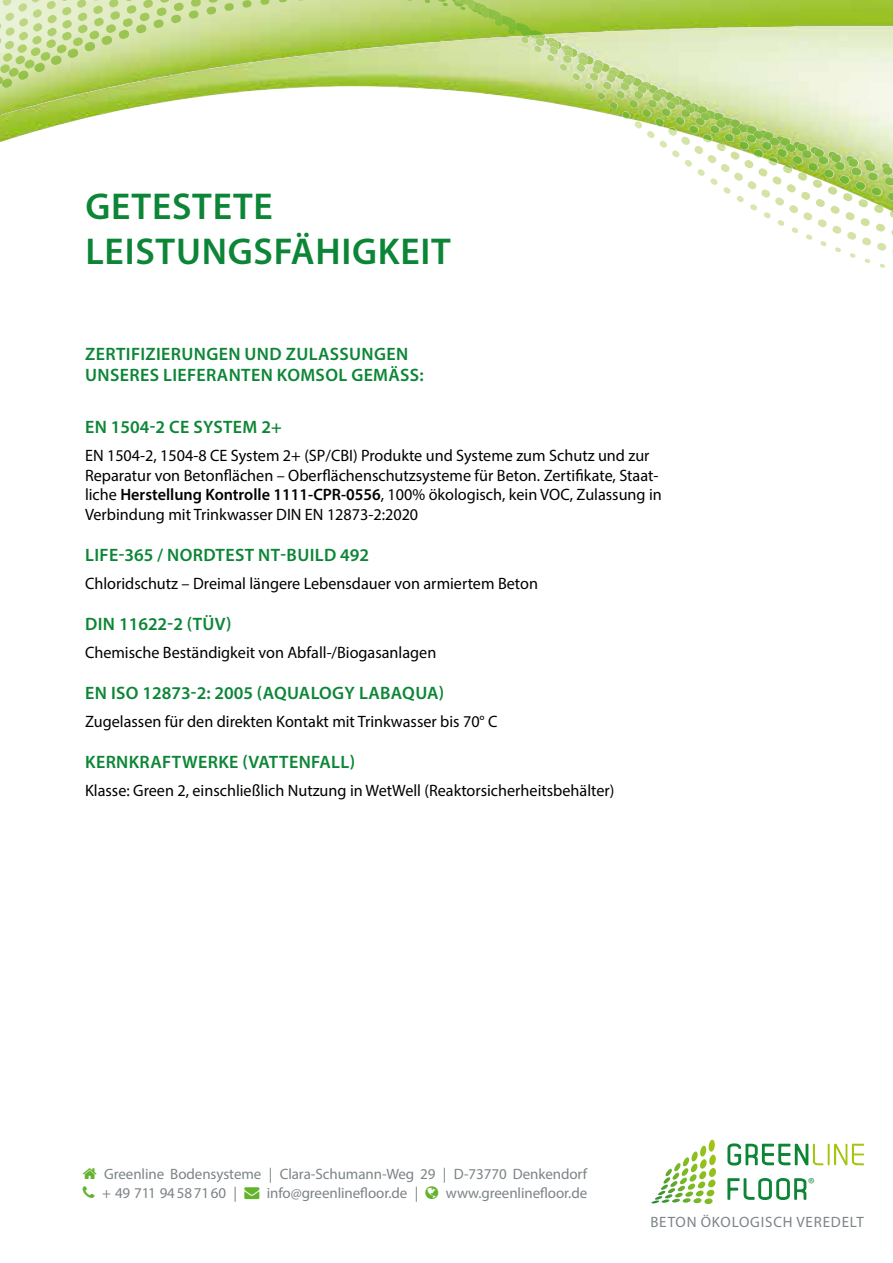
<style>
.page{position:relative;width:893px;height:1263px;background:#fff}
.page>*{position:absolute;margin:0;border:0;box-sizing:border-box;transform-origin:0 0}
.t1{font:600 37.5px/45px "Myriad Pro";letter-spacing:.02em;color:#0c8636}
.t2{font:600 18px/21.6px "Myriad Pro";letter-spacing:.02em;color:#0c8636}
.t3{font:600 18px "Myriad Pro";color:#0c8636}
.t4{font:300 condensed 17.7px "Myriad Pro";color:#0c8536}
.t5{font:16.5px/19.5px "Myriad Pro";color:#000}
.t6{font:15px/19.5px "Myriad Pro";letter-spacing:-.005em;color:#7c8386}
.t7{font:15px "Myriad Pro";letter-spacing:.055em;color:#7c8386}
.s1{font-weight:600}
.s2{color:#64b32c}
</style>
<div class="page">
<svg style="left:0;top:0;width:893px;height:268px"></svg>
<svg style="left:663px;top:1140px;width:53px;height:50px"></svg>
<svg style="left:727px;top:1143px;width:137px;height:23px"></svg>
<svg style="left:727px;top:1178px;width:80px;height:22px"></svg>
<h1 class="t1" style="left:85px;top:183px;width:367px">GETESTETE<br>LEISTUNGSFÄHIGKEIT</h1>
<p class="t2" style="left:85px;top:342px;width:340px">ZERTIFIZIERUNGEN UND ZULASSUNGEN<br>UNSERES LIEFERANTEN KOMSOL GEMÄSS:</p>
<p class="t2" style="left:85px;top:416px;width:198px">EN 1504-2 CE SYSTEM 2+</p>
<p class="t5" style="left:85px;top:446px;width:578px">EN 1504-2, 1504-8 CE System 2+ (SP/CBI) Produkte und Systeme zum Schutz und zur Reparatur von Betonflächen – Oberflächenschutzsysteme für Beton. Zertifikate, Staat&shy;liche <span class="s1">Herstellung Kontrolle 1111-CPR-0556</span>, 100% ökologisch, kein VOC, Zulassung in Verbindung mit Trinkwasser DIN EN 12873-2:2020</p>
<p class="t2" style="left:85px;top:543px;width:285px">LIFE-365 / NORDTEST NT-BUILD 492</p>
<p class="t5" style="left:85px;top:573px;width:454px">Chloridschutz – Dreimal längere Lebensdauer von armiertem Beton</p>
<p class="t2" style="left:85px;top:613px;width:148px">DIN 11622-2 (TÜV)</p>
<p class="t5" style="left:85px;top:642px;width:353px">Chemische Beständigkeit von Abfall-/Biogasanlagen</p>
<p class="t3" style="left:85px;top:681px;width:361px">EN ISO 12873-2: 2005 (AQUALOGY LABAQUA)</p>
<p class="t5" style="left:85px;top:711px;width:414px">Zugelassen für den direkten Kontakt mit Trinkwasser bis 70° C</p>
<p class="t2" style="left:85px;top:751px;width:271px">KERNKRAFTWERKE (VATTENFALL)</p>
<p class="t5" style="left:85px;top:780px;width:531px">Klasse: Green 2, einschließlich Nutzung in WetWell (Reaktorsicherheitsbehälter)</p>
<p class="t6" style="left:102px;top:1164px;width:487px">Greenline Bodensysteme | Clara-Schumann-Weg 29 | D-73770 Denkendorf + 49 711 94587160 | <span class="s2">→</span> info@greenlinefloor.de |</p>
<p class="t6" style="left:446px;top:1183px;width:143px">www.greenlinefloor.de</p>
<p class="t4" style="left:808px;top:1174px;width:8px">®</p>
<p class="t7" style="left:650px;top:1213px;width:215px">BETON ÖKOLOGISCH VEREDELT</p>
</div>
